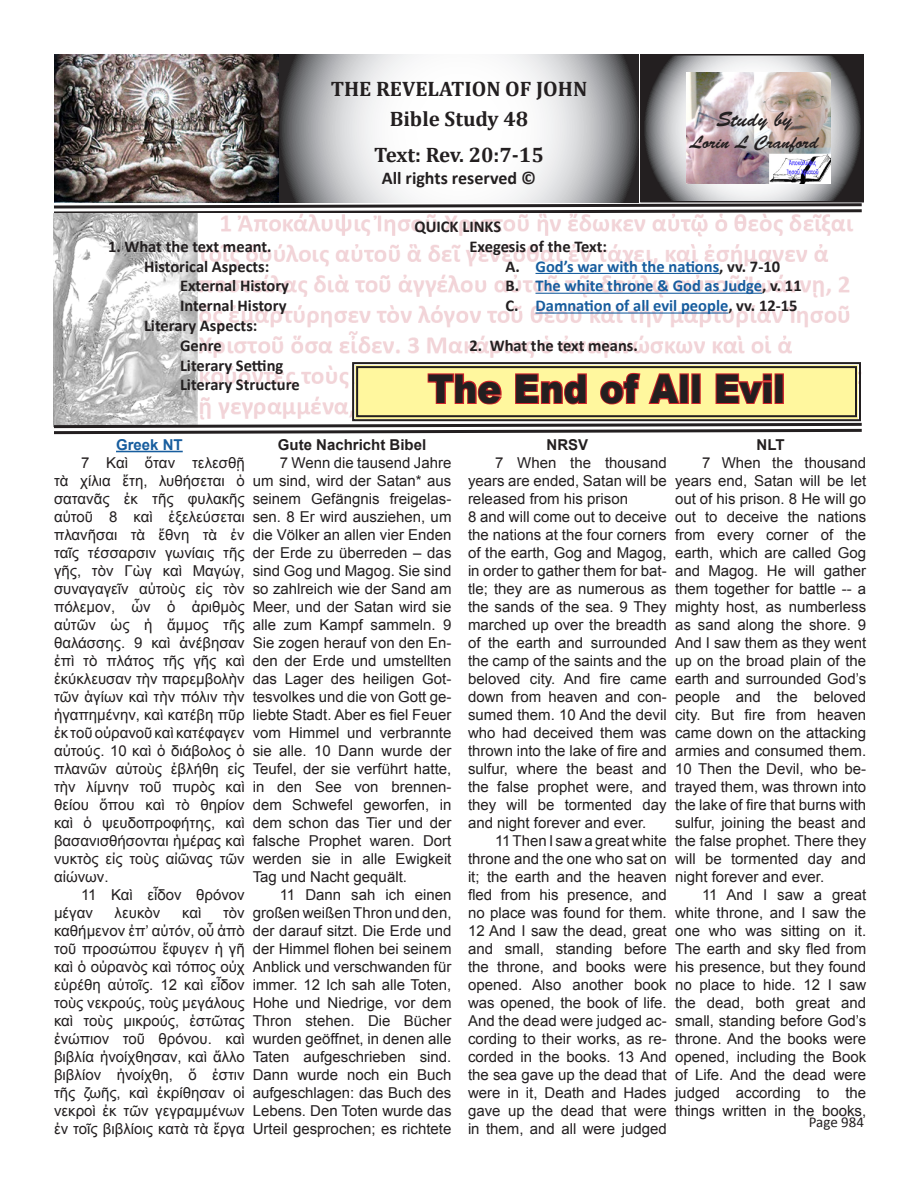
<style>
.page{position:relative;width:918px;height:1188px;background:#fff}
.page>*{position:absolute;margin:0;border:0;box-sizing:border-box;transform-origin:0 0}
.t1{font:900 39.6px "Arial";color:#231f20;scale:.91 1}
.t2{font:700 21px "Cambria";color:#231f20}
.t3{font:21px "Brush Script Std";color:#231f20}
.t4{font:700 18px "Calibri";color:#231f20}
.t5{font:18px "Brush Script Std";color:#231f20}
.t6{font:700 16.5px "Calibri";color:#231f20}
.t7{font:700 16.5px "Calibri";color:#175d9e}
.t8{font:15px/18px "Arial";color:#231f20;text-align:justify}
.t9{font:700 15px "Arial";color:#231f20}
.t10{font:15px "Calibri";color:#231f20}
.t11{font:700 15px "Arial";color:#175d9e}
.s1{color:#231f20}
</style>
<div class="page">
<svg style="left:279px;top:54px;width:360px;height:148px"></svg>
<img style="left:54px;top:54px;width:225px;height:148px">
<svg style="left:53px;top:202px;width:811px;height:14px"></svg>
<img style="left:54px;top:213px;width:809px;height:148px">
<hr style="left:536px;top:273px;width:183px;height:1px;background:#175d9e">
<hr style="left:536px;top:293px;width:226px;height:1px;background:#175d9e">
<hr style="left:536px;top:313px;width:192px;height:1px;background:#175d9e">
<hr style="left:116px;top:451px;width:67px;height:1px;background:#175d9e">
<svg style="left:643px;top:57px;width:218px;height:142px;background:#969698"></svg>
<div style="left:640px;top:54px;width:224px;height:148px;border:2px solid #231f20"></div>
<img style="left:687px;top:73px;width:144px;height:111px">
<svg style="left:53px;top:361px;width:809px;height:74px"></svg>
<div style="left:356px;top:366px;width:501px;height:51px;border:2px solid #231f20"></div>
<p class="t2" style="left:331px;top:74px;width:258px">THE REVELATION OF JOHN</p>
<p class="t2" style="left:390px;top:104px;width:140px">Bible Study 48</p>
<p class="t2" style="left:374px;top:140px;width:171px">Text: Rev. 20:7-15</p>
<p class="t4" style="left:382px;top:165px;width:156px">All rights reserved ©</p>
<p class="t6" style="left:414px;top:215px;width:88px">QUICK LINKS</p>
<p class="t3" style="left:716px;top:108px;width:77px">Study by</p>
<p class="t5" style="left:690px;top:132px;width:130px">Lorin L Cranford</p>
<p class="t6" style="left:108px;top:235px;width:165px">1. What the text meant.</p>
<p class="t6" style="left:470px;top:235px;width:139px">Exegesis of the Text:</p>
<p class="t6" style="left:144px;top:254px;width:127px">Historical Aspects:</p>
<p class="t7" style="left:506px;top:254px;width:276px"><span class="s1">A.</span> God’s war with the nations<span class="s1">, vv. 7-10</span></p>
<p class="t6" style="left:180px;top:274px;width:111px">External History</p>
<p class="t7" style="left:506px;top:274px;width:298px"><span class="s1">B.</span> The white throne &amp; God as Judge<span class="s1">, v. 11</span></p>
<p class="t6" style="left:180px;top:294px;width:108px">Internal History</p>
<p class="t7" style="left:506px;top:294px;width:294px"><span class="s1">C.</span> Damnation of all evil people<span class="s1">, vv. 12-15</span></p>
<p class="t6" style="left:144px;top:314px;width:115px">Literary Aspects:</p>
<p class="t6" style="left:180px;top:334px;width:43px">Genre</p>
<p class="t6" style="left:470px;top:334px;width:170px">2. What the text means.</p>
<p class="t6" style="left:180px;top:353px;width:105px">Literary Setting</p>
<p class="t6" style="left:180px;top:373px;width:121px">Literary Structure</p>
<p class="t1" style="left:428px;top:360px;width:394px">The End of All Evil</p>
<p class="t11" style="left:116px;top:434px;width:68px">Greek NT</p>
<p class="t8" style="left:54px;top:454px;width:192px;text-indent:27px">7 Καὶ ὅταν τελεσθῇ τὰ χίλια ἔτη, λυθήσεται ὁ σατανᾶς ἐκ τῆς φυλακῆς αὐτοῦ 8 καὶ ἐξελεύσεται πλανῆσαι τὰ ἔθνη τὰ ἐν ταῖς τέσσαρσιν γωνίαις τῆς γῆς, τὸν Γὼγ καὶ Μαγώγ, συναγαγεῖν αὐτοὺς εἰς τὸν πόλεμον, ὧν ὁ ἀριθμὸς αὐτῶν ὡς ἡ ἄμμος τῆς θαλάσσης. 9 καὶ ἀνέβησαν ἐπὶ τὸ πλάτος τῆς γῆς καὶ ἐκύκλευσαν τὴν παρεμβολὴν τῶν ἁγίων καὶ τὴν πόλιν τὴν ἠγαπημένην, καὶ κατέβη πῦρ ἐκ τοῦ οὐρανοῦ καὶ κατέφαγεν αὐτούς. 10 καὶ ὁ διάβολος ὁ πλανῶν αὐτοὺς ἐβλήθη εἰς τὴν λίμνην τοῦ πυρὸς καὶ θείου ὅπου καὶ τὸ θηρίον καὶ ὁ ψευδοπροφήτης, καὶ βασανισθήσονται ἡμέρας καὶ νυκτὸς εἰς τοὺς αἰῶνας τῶν αἰώνων.</p>
<p class="t8" style="left:54px;top:886px;width:192px;text-indent:27px">11 Καὶ εἶδον θρόνον μέγαν</p>
<p class="t8" style="left:54px;top:904px;width:192px;text-indent:169px">τὸν καθήμενον ἐπʼ αὐτόν, οὗ ἀπὸ τοῦ προσώπου ἔφυγεν ἡ γῆ καὶ ὁ οὐρανὸς καὶ τόπος οὐχ εὑρέθη αὐτοῖς. 12 καὶ εἶδον τοὺς νεκρούς, τοὺς μεγάλους καὶ τοὺς μικρούς, ἑστῶτας ἐνώπιον τοῦ θρόνου. καὶ βιβλία ἠνοίχθησαν, καὶ ἄλλο βιβλίον ἠνοίχθη, ὅ ἐστιν τῆς ζωῆς, καὶ ἐκρίθησαν οἱ νεκροὶ ἐκ τῶν γεγραμμένων ἐν τοῖς βιβλίοις κατὰ τὰ ἔργα</p>
<p class="t8" style="left:115px;top:904px;width:47px">λευκὸν</p>
<p class="t8" style="left:182px;top:904px;width:21px">καὶ</p>
<p class="t9" style="left:278px;top:434px;width:150px">Gute Nachricht Bibel</p>
<p class="t8" style="left:253px;top:454px;width:200px;text-indent:27px">7 Wenn die tausend Jahre um sind, wird der Satan* aus seinem Gefängnis freigelas&shy;sen. 8 Er wird ausziehen, um die Völker an allen vier Enden der Erde zu überreden – das sind Gog und Magog. Sie sind so zahlreich wie der Sand am Meer, und der Satan wird sie alle zum Kampf sammeln. 9<br>Sie zogen herauf von den En&shy;den der Erde und umstellten das Lager des heiligen Got&shy;tesvolkes und die von Gott ge&shy;liebte Stadt. Aber es fiel Feuer vom Himmel und verbrannte sie alle. 10 Dann wurde der Teufel, der sie verführt hatte, in den See von brennen&shy;dem Schwefel geworfen, in dem schon das Tier und der falsche Prophet waren. Dort werden sie in alle Ewigkeit Tag und Nacht gequält.</p>
<p class="t8" style="left:253px;top:886px;width:200px;text-indent:27px">11 Dann sah ich einen großen weißenThron und den, der darauf sitzt. Die Erde und der Himmel flohen bei seinem Anblick und verschwanden für immer. 12 Ich sah alle Toten, Hohe und Niedrige, vor dem Thron stehen. Die Bücher wurden geöffnet, in denen alle Taten aufgeschrieben sind.<br>Dann wurde noch ein Buch aufgeschlagen: das Buch des Lebens. Den Toten wurde das Urteil gesprochen; es richtete</p>
<p class="t9" style="left:547px;top:434px;width:43px">NRSV</p>
<p class="t8" style="left:468px;top:454px;width:200px;text-indent:27px">7 When the thousand years are ended, Satan will be released from his prison</p>
<p class="t8" style="left:468px;top:508px;width:200px">8 and will come out to deceive the nations at the four corners of the earth, Gog and Magog, in order to gather them for bat&shy;tle; they are as numerous as the sands of the sea. 9 They marched up over the breadth of the earth and surrounded the camp of the saints and the beloved city. And fire came down from heaven and con&shy;sumed them. 10 And the devil who had deceived them was thrown into the lake of fire and sulfur, where the beast and the false prophet were, and they will be tormented day and night forever and ever.</p>
<p class="t8" style="left:468px;top:832px;width:200px;text-indent:27px">11Then I saw a great white throne and the one who sat on it; the earth and the heaven fled from his presence, and no place was found for them.<br>12 And I saw the dead, great and small, standing before the throne, and books were opened. Also another book was opened, the book of life.<br>And the dead were judged ac&shy;cording to their works, as re&shy;corded in the books. 13 And the sea gave up the dead that were in it, Death and Hades gave up the dead that were in them, and all were judged</p>
<p class="t9" style="left:757px;top:434px;width:30px">NLT</p>
<p class="t8" style="left:675px;top:454px;width:193px;text-indent:27px">7 When the thousand years end, Satan will be let out of his prison. 8 He will go out to deceive the nations from every corner of the earth, which are called Gog and Magog. He will gather them together for battle -- a mighty host, as numberless as sand along the shore. 9<br>And I saw them as they went up on the broad plain of the earth and surrounded God’s people and the beloved city. But fire from heaven came down on the attacking armies and consumed them.<br>10 Then the Devil, who be&shy;trayed them, was thrown into the lake of fire that burns with sulfur, joining the beast and the false prophet. There they will be tormented day and night forever and ever.</p>
<p class="t8" style="left:675px;top:886px;width:193px;text-indent:27px">11 And I saw a great white throne, and I saw the one who was sitting on it.<br>The earth and sky fled from his presence, but they found no place to hide. 12 I saw the dead, both great and small, standing before God’s throne. And the books were opened, including the Book of Life. And the dead were judged according to the things written in the books,</p>
<p class="t10" style="left:809px;top:1112px;width:57px">Page 984</p>
</div>
